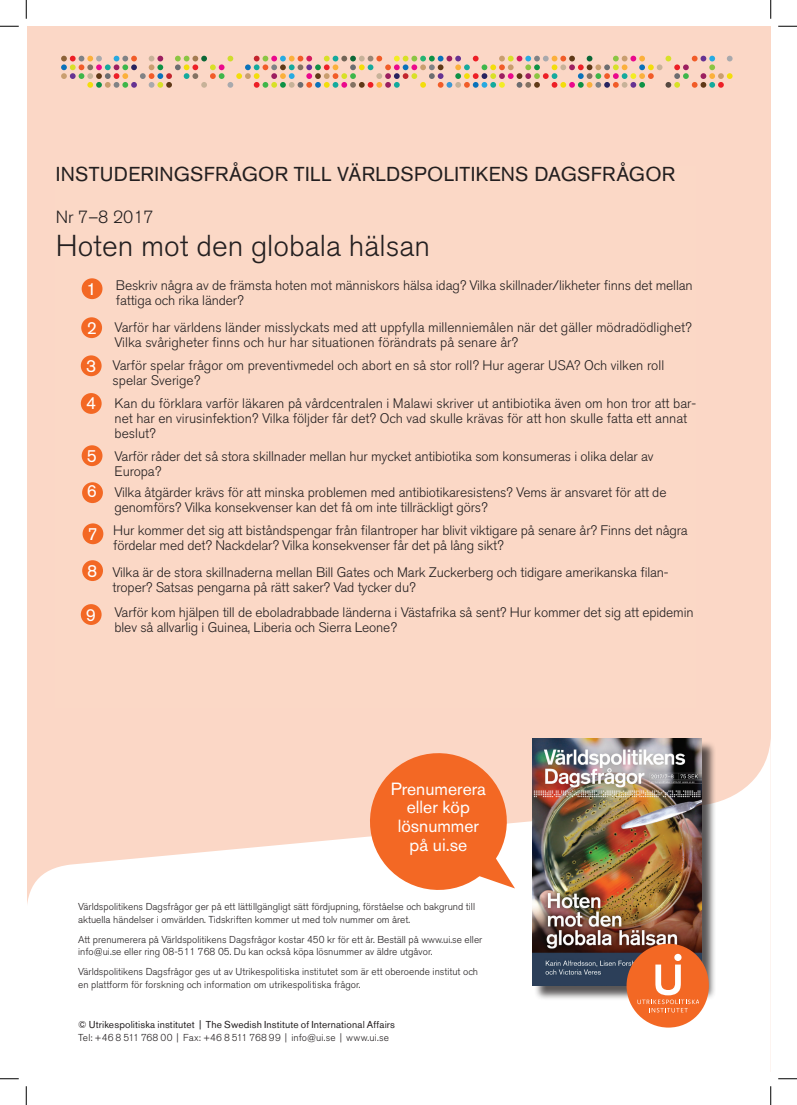
<style>
.page{position:relative;width:797px;height:1105px;background:#fff}
.page>*{position:absolute;margin:0;border:0;box-sizing:border-box;transform-origin:0 0}
.t1{font:300 30px "Akzidenz Grotesk BE";color:#231f20}
.t2{font:20px "Akzidenz Grotesk BE";letter-spacing:.015em;color:#231f20}
.t3{font:17.5px/18.8px "Akzidenz Grotesk BE";color:#fff;text-align:center}
.t4{font:300 17.5px "Akzidenz Grotesk BE";color:#231f20}
.t5{font:300 13.75px/15px "Akzidenz Grotesk BE";letter-spacing:-.01em;color:#231f20}
.t6{font:300 10px/12.5px "Akzidenz Grotesk BE";color:#231f20}
.t7{font:10px "Akzidenz Grotesk BE";letter-spacing:.015em;color:#231f20}
</style>
<div class="page">
<div style="left:27px;top:26px;width:743px;height:1046px;background:#fbd8c6"></div>
<svg style="left:27px;top:738px;width:743px;height:334px;fill:#fff"></svg>
<svg style="left:61px;top:56px;width:671px;height:32px"></svg>
<svg style="left:362px;top:745px;width:153px;height:153px"></svg>
<div style="left:534px;top:740px;width:182px;height:261px;background:#231f20;opacity:.75"></div>
<img style="left:532px;top:738px;width:169px;height:247px">
<div style="left:626px;top:944px;width:83px;height:83px;background:#f36824;border-radius:50%"></div>
<div style="left:674px;top:954px;width:7px;height:7px;background:#fff;border-radius:50%"></div>
<svg style="left:637px;top:964px;width:61px;height:48px"></svg>
<div style="left:81px;top:393px;width:21px;height:21px;background:#f36824;border-radius:50%"></div>
<div style="left:82px;top:445px;width:20px;height:21px;background:#f36824;border-radius:50%"></div>
<div style="left:82px;top:278px;width:20px;height:21px;background:#f36824;border-radius:50%"></div>
<div style="left:81px;top:317px;width:21px;height:21px;background:#f36824;border-radius:50%"></div>
<div style="left:81px;top:355px;width:21px;height:21px;background:#f36824;border-radius:50%"></div>
<div style="left:82px;top:482px;width:21px;height:21px;background:#f36824;border-radius:50%"></div>
<div style="left:83px;top:523px;width:20px;height:21px;background:#f36824;border-radius:50%"></div>
<div style="left:82px;top:560px;width:21px;height:21px;background:#f36824;border-radius:50%"></div>
<div style="left:81px;top:604px;width:21px;height:21px;background:#f36824;border-radius:50%"></div>
<svg style="left:0;top:25px;width:19px;height:2px"></svg>
<svg style="left:778px;top:25px;width:19px;height:2px"></svg>
<svg style="left:0;top:1078px;width:19px;height:1px"></svg>
<svg style="left:778px;top:1078px;width:19px;height:1px"></svg>
<svg style="left:25px;top:0;width:2px;height:19px"></svg>
<svg style="left:25px;top:1086px;width:2px;height:19px"></svg>
<svg style="left:770px;top:0;width:1px;height:19px"></svg>
<svg style="left:770px;top:1086px;width:1px;height:19px"></svg>
<p class="t2" style="left:56px;top:162px;width:621px">INSTUDERINGSFRÅGOR TILL VÄRLDSPOLITIKENS DAGSFRÅGOR</p>
<p class="t4" style="left:56px;top:207px;width:100px">Nr 7–8 2017</p>
<p class="t1" style="left:56px;top:228px;width:376px">Hoten mot den globala hälsan</p>
<p class="t3" style="left:86px;top:279px;width:12px">1</p>
<p class="t3" style="left:87px;top:318px;width:12px">2</p>
<p class="t3" style="left:86px;top:356px;width:12px">3</p>
<p class="t5" style="left:116px;top:278px;width:578px">Beskriv några av de främsta hoten mot människors hälsa idag? Vilka skillnader/likheter finns det mellan fattiga och rika länder?</p>
<p class="t5" style="left:115px;top:320px;width:578px">Varför har världens länder misslyckats med att uppfylla millenniemålen när det gäller mödradödlighet?<br>Vilka svårigheter finns och hur har situationen förändrats på senare år?</p>
<p class="t5" style="left:113px;top:358px;width:553px">Varför spelar frågor om preventivmedel och abort en så stor roll? Hur agerar USA? Och vilken roll spelar Sverige?</p>
<p class="t3" style="left:86px;top:394px;width:12px">4</p>
<p class="t5" style="left:115px;top:396px;width:583px">Kan du förklara varför läkaren på vårdcentralen i Malawi skriver ut antibiotika även om hon tror att bar&shy;net har en virusinfektion? Vilka följder får det? Och vad skulle krävas för att hon skulle fatta ett annat beslut?</p>
<p class="t3" style="left:87px;top:446px;width:12px">5</p>
<p class="t5" style="left:115px;top:449px;width:540px">Varför råder det så stora skillnader mellan hur mycket antibiotika som konsumeras i olika delar av<br>Europa?</p>
<p class="t3" style="left:87px;top:482px;width:12px">6</p>
<p class="t5" style="left:115px;top:485px;width:553px">Vilka åtgärder krävs för att minska problemen med antibiotikaresistens? Vems är ansvaret för att de genomförs? Vilka konsekvenser kan det få om inte tillräckligt görs?</p>
<p class="t5" style="left:113px;top:523px;width:576px">Hur kommer det sig att biståndspengar från filantroper har blivit viktigare på senare år? Finns det några fördelar med det? Nackdelar? Vilka konsekvenser får det på lång sikt?</p>
<p class="t3" style="left:87px;top:524px;width:12px">7</p>
<p class="t3" style="left:87px;top:561px;width:12px">8</p>
<p class="t5" style="left:113px;top:565px;width:556px">Vilka är de stora skillnaderna mellan Bill Gates och Mark Zuckerberg och tidigare amerikanska filan&shy;troper? Satsas pengarna på rätt saker? Vad tycker du?</p>
<p class="t3" style="left:86px;top:605px;width:12px">9</p>
<p class="t5" style="left:115px;top:605px;width:580px">Varför kom hjälpen till de eboladrabbade länderna i Västafrika så sent? Hur kommer det sig att epidemin blev så allvarlig i Guinea, Liberia och Sierra Leone?</p>
<p class="t3" style="left:391px;top:779px;width:97px">Prenumerera</p>
<p class="t3" style="left:398px;top:798px;width:83px">eller köp lösnummer</p>
<p class="t3" style="left:409px;top:835px;width:59px">på ui.se</p>
<p class="t6" style="left:78px;top:901px;width:398px">Världspolitikens Dagsfrågor ger på ett lättillgängligt sätt fördjupning, förståelse och bakgrund till aktuella händelser i omvärlden. Tidskriften kommer ut med tolv nummer om året.</p>
<p class="t6" style="left:78px;top:933px;width:406px">Att prenumerera på Världspolitikens Dagsfrågor kostar 450 kr för ett år. Beställ på www.ui.se eller info@ui.se eller ring 08-511 768 05. Du kan också köpa lösnummer av äldre utgåvor.</p>
<p class="t6" style="left:78px;top:966px;width:401px">Världspolitikens Dagsfrågor ges ut av Utrikespolitiska institutet som är ett oberoende institut och en plattform för forskning och information om utrikespolitiska frågor.</p>
<p class="t7" style="left:78px;top:1018px;width:318px">© Utrikespolitiska institutet | The Swedish Institute of International Affairs</p>
<p class="t6" style="left:78px;top:1031px;width:312px">Tel: +46 8 511 768 00 | Fax: +46 8 511 768 99 | info@ui.se | www.ui.se</p>
</div>
